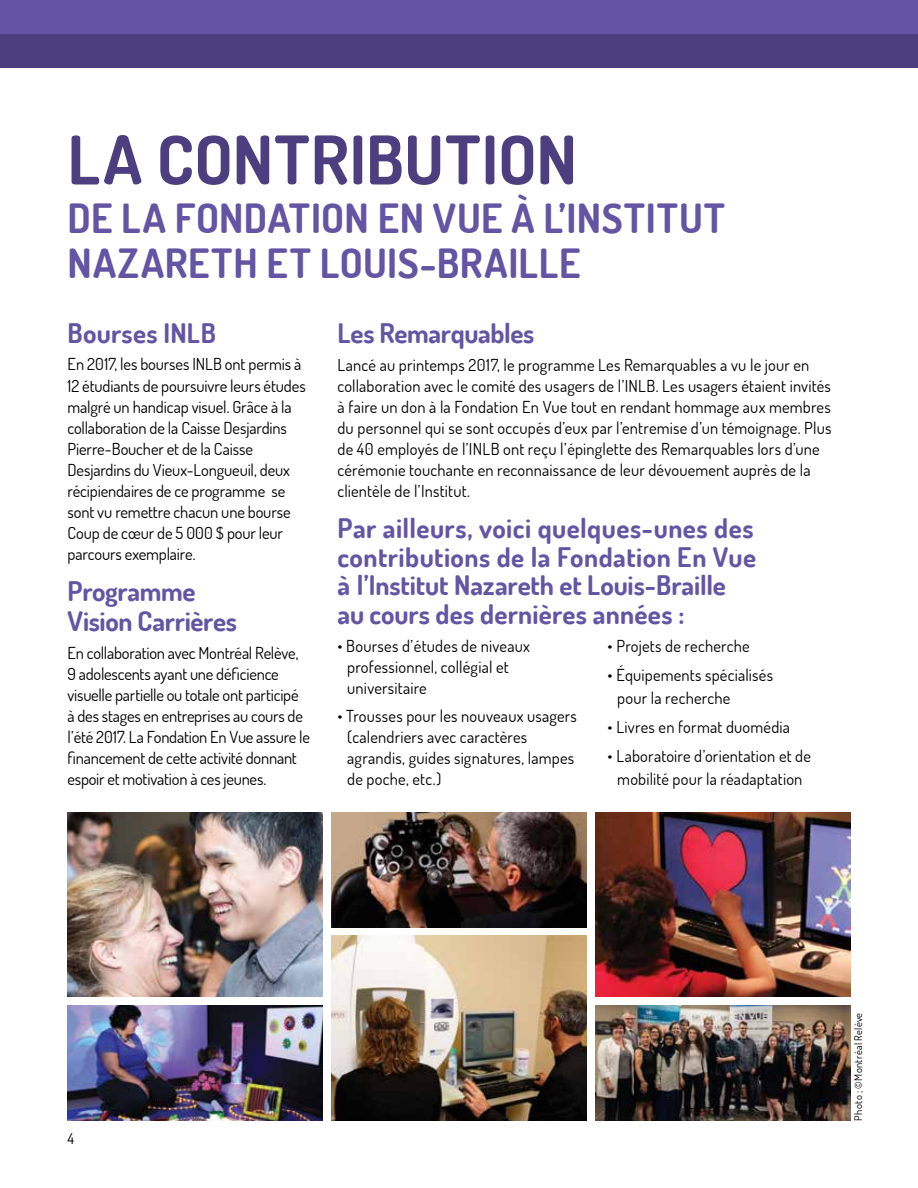
<style>
.page{position:relative;width:918px;height:1188px;background:#fff}
.page>*{position:absolute;margin:0;border:0;box-sizing:border-box;transform-origin:0 0}
.t1{font:700 67.2px "Dosis";letter-spacing:.01em;color:#4c3e7f}
.t2{font:700 40.35px/45.6px "Dosis";letter-spacing:.015em;color:#6355a4}
.t3{font:700 27px/28.7px "Dosis";letter-spacing:.005em;color:#6355a4}
.t4{font:700 27px "Dosis";letter-spacing:-.015em;color:#6355a4}
.t5{font:16.5px/21.1px "Dosis";letter-spacing:.01em;color:#000}
.t6{font:16.5px/21px "Dosis";letter-spacing:-.01em;color:#000}
.t7{font:16.5px/21px "Dosis";letter-spacing:-.015em;color:#000}
.t8{font:15px "Dosis";color:#000}
.t9{font:10.5px "Dosis";letter-spacing:.03em;color:#000}
</style>
<div class="page">
<div style="left:0;top:0;width:918px;height:34px;background:#6355a4"></div>
<div style="left:0;top:34px;width:918px;height:34px;background:#4c3e7f"></div>
<img style="left:68px;top:812px;width:255px;height:185px">
<img style="left:595px;top:812px;width:255px;height:185px">
<img style="left:68px;top:1006px;width:255px;height:114px">
<img style="left:331px;top:812px;width:256px;height:115px">
<img style="left:331px;top:936px;width:256px;height:184px">
<img style="left:595px;top:1006px;width:255px;height:114px">
<h2 class="t1" style="left:68px;top:116px;width:511px">LA CONTRIBUTION</h2>
<h2 class="t2" style="left:68px;top:194px;width:659px">DE LA FONDATION EN VUE À L’INSTITUT<br>NAZARETH ET LOUIS-BRAILLE</h2>
<h3 class="t3" style="left:68px;top:318px;width:150px">Bourses INLB</h3>
<p class="t6" style="left:68px;top:354px;width:240px">En 2017, les bourses INLB ont permis à 12 étudiants de poursuivre leurs études malgré un handicap visuel. Grâce à la collaboration de la Caisse Desjardins Pierre-Boucher et de la Caisse Desjardins du Vieux-Longueuil, deux récipiendaires de ce programme se sont vu remettre chacun une bourse Coup de cœur de 5 000 $ pour leur parcours exemplaire.</p>
<h3 class="t3" style="left:68px;top:575px;width:171px;line-height:30px">Programme<br>Vision Carrières</h3>
<p class="t7" style="left:68px;top:642px;width:244px">En collaboration avec Montréal Relève, 9 adolescents ayant une déficience visuelle partielle ou totale ont participé à des stages en entreprises au cours de l’été 2017. La Fondation En Vue assure le financement de cette activité donnant espoir et motivation à ces jeunes.</p>
<h3 class="t4" style="left:338px;top:315px;width:198px">Les Remarquables</h3>
<p class="t5" style="left:338px;top:353px;width:495px">Lancé au printemps 2017, le programme Les Remarquables a vu le jour en collaboration avec le comité des usagers de l’INLB. Les usagers étaient invités à faire un don à la Fondation En Vue tout en rendant hommage aux membres du personnel qui se sont occupés d’eux par l’entremise d’un témoignage. Plus de 40 employés de l’INLB ont reçu l’épinglette des Remarquables lors d’une cérémonie touchante en reconnaissance de leur dévouement auprès de la clientèle de l’Institut.</p>
<h3 class="t3" style="left:338px;top:513px;width:420px">Par ailleurs, voici quelques-unes des contributions de la Fondation En Vue à l’Institut Nazareth et Louis-Braille au cours des dernières années :</h3>
<p class="t5" style="left:347px;top:635px;width:184px;text-indent:-10px">• Bourses d’études de niveaux professionnel, collégial et universitaire</p>
<p class="t5" style="left:347px;top:705px;width:231px;text-indent:-10px">• Trousses pour les nouveaux usagers (calendriers avec caractères agrandis, guides signatures, lampes de poche, etc.)</p>
<p class="t5" style="left:608px;top:634px;width:144px">• Projets de recherche</p>
<p class="t5" style="left:617px;top:663px;width:157px;line-height:22.6px;text-indent:-10px">• Équipements spécialisés pour la recherche</p>
<p class="t5" style="left:608px;top:716px;width:184px">• Livres en format duomédia</p>
<p class="t5" style="left:608px;top:745px;width:205px;line-height:22.6px;text-align:center">• Laboratoire d’orientation et de mobilité pour la réadaptation</p>
<p class="t8" style="left:68px;top:1129px;width:8px">4</p>
<p class="t9" style="left:851px;top:1120px;width:109px;rotate:-90deg">Photo ; ©Montréal Relève</p>
</div>
